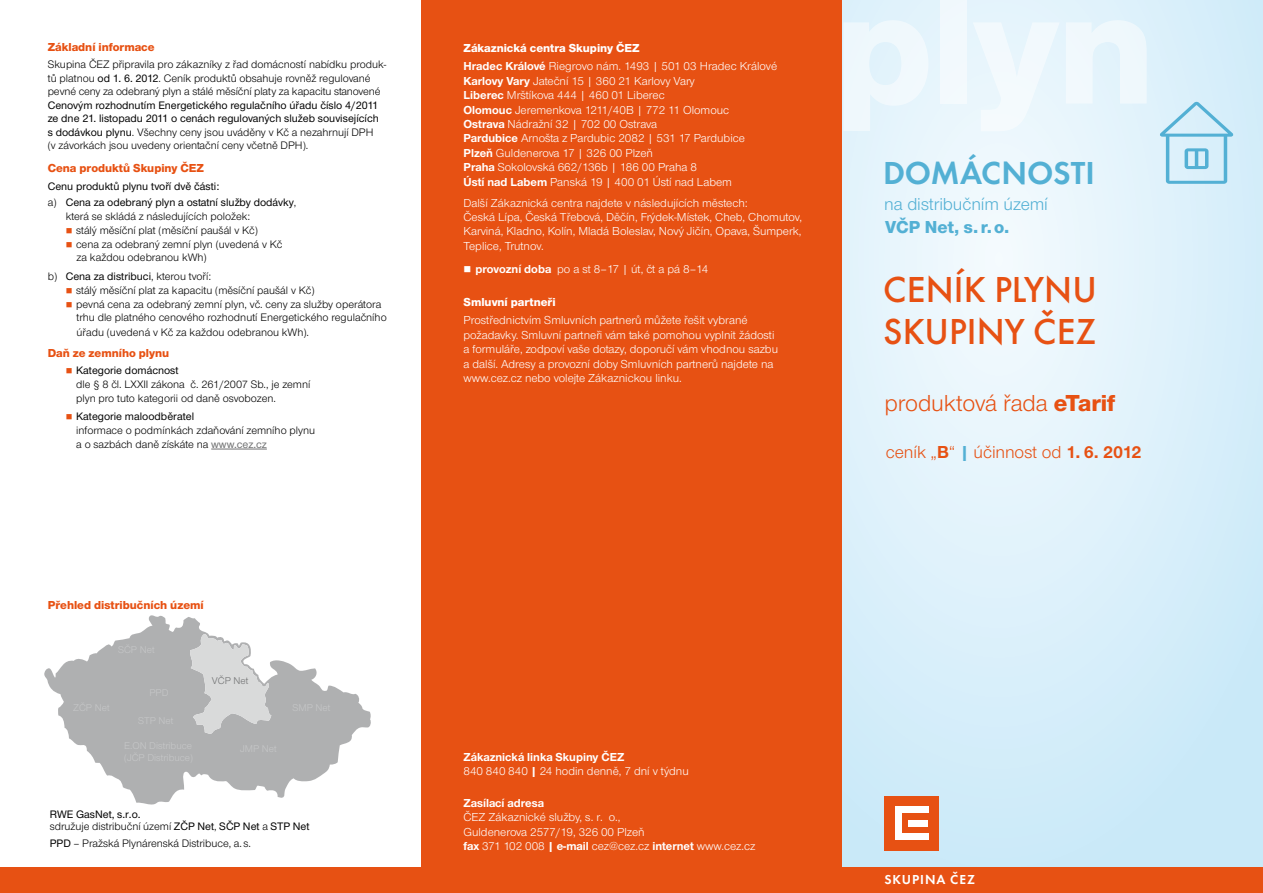
<style>
.page{position:relative;width:1263px;height:893px;background:#fff}
.page>*{position:absolute;margin:0;border:0;box-sizing:border-box;transform-origin:0 0}
.t1{font:500 37.5px/42px "Futura CEZOT";letter-spacing:.005em;color:#e75113}
.t2{font:600 33px "Futura CEZOT";letter-spacing:-.005em;color:#53b0d4}
.t3{font:24px "Nimbus CEZOT";letter-spacing:-.005em;color:#e75113}
.t4{font:18px "Nimbus CEZOT";color:#e75113}
.t5{font:18px "Nimbus CEZOT";letter-spacing:-.005em;color:#53b0d4}
.t6{font:800 18px "Nimbus CEZOT";letter-spacing:.005em;color:#53b0d4}
.t7{font:600 13.5px "Futura CEZOT";letter-spacing:.07em;color:#fff}
.t8{font:12px/14.4px "Nimbus CEZOT";color:#fff}
.t9{font:800 12px "Nimbus CEZOT";color:#e75113}
.t10{font:800 12px "Nimbus CEZOT";color:#fff}
.t11{font:700 12px "Nimbus CEZOT";color:#fff}
.t12{font:11.25px/14px "Nimbus CEZOT";color:#000}
.t13{font:500 11.25px/13.5px "Nimbus CEZOT";color:#000}
.t14{font:10.2px "Nimbus CEZOT";color:#707172}
.s1{font-weight:500}
.s2{font-weight:400}
.s3{color:#e75113}
.s4{font-weight:500;color:#707172}
.s5{font-weight:800}
.s6{font-weight:700}
.s7{font-weight:700;color:#53b0d4}
</style>
<div class="page">
<svg style="left:842px;top:0;width:421px;height:867px;background:#dcf0fa"></svg>
<svg style="left:1159px;top:102px;width:74px;height:82px;background:#bde2f2"></svg>
<div style="left:421px;top:0;width:421px;height:893px;background:#e75113"></div>
<hr style="left:211px;top:449px;width:56px;height:1px;background:#707172">
<svg style="left:44px;top:615px;width:327px;height:190px;fill:#afb0b1"></svg>
<svg style="left:189px;top:629px;width:82px;height:105px"></svg>
<div style="left:141px;top:674px;width:37px;height:41px;background:#afb0b1"></div>
<div style="left:0;top:867px;width:438px;height:26px;background:#e75113"></div>
<div style="left:842px;top:867px;width:421px;height:26px;background:#e75113"></div>
<div style="left:884px;top:796px;width:55px;height:54px;background:#e75113"></div>
<div style="left:895px;top:807px;width:33px;height:6px;background:#fff"></div>
<div style="left:908px;top:820px;width:20px;height:7px;background:#fff"></div>
<div style="left:895px;top:833px;width:33px;height:7px;background:#fff"></div>
<div style="left:895px;top:807px;width:6px;height:33px;background:#fff"></div>
<p class="t9" style="left:48px;top:40px;width:108px">Základní informace</p>
<p class="t12" style="left:48px;top:58px;width:340px;line-height:13.5px">Skupina ČEZ připravila pro zákazníky z řad domácností nabídku produk&shy;tů platnou <span class="s1">od 1. 6. 2012</span>. Ceník produktů obsahuje rovněž regulované pevné ceny za odebraný plyn a stálé měsíční platy za kapacitu stanovené</p>
<p class="t13" style="left:48px;top:98px;width:333px">Cenovým rozhodnutím Energetického regulačního úřadu číslo 4/2011 ze dne 21. listopadu 2011 o cenách regulovaných služeb souvisejících s dodávkou plynu<span class="s2">. Všechny ceny jsou uváděny v Kč a nezahrnují DPH (v závorkách jsou uvedeny orientační ceny včetně DPH).</span></p>
<p class="t9" style="left:48px;top:161px;width:158px">Cena produktů Skupiny ČEZ</p>
<p class="t13" style="left:48px;top:178px;width:250px;line-height:15.6px">Cenu produktů plynu tvoří dvě části:<br><span class="s2">a)</span> Cena za odebraný plyn a ostatní služby dodávky<span class="s2">,</span></p>
<p class="t12" style="left:66px;top:209px;width:186px">která se skládá z následujících položek:</p>
<p class="t12" style="left:66px;top:224px;width:194px"><span class="s3">■</span> stálý měsíční plat (měsíční paušál v Kč)</p>
<p class="t12" style="left:76px;top:237px;width:207px;line-height:13.5px;text-indent:-11px"><span class="s3">■</span> cena za odebraný zemní plyn (uvedená v Kč za každou odebranou kWh)</p>
<p class="t13" style="left:48px;top:269px;width:165px"><span class="s2">b)</span> Cena za distribuci<span class="s2">, kterou tvoří:</span></p>
<p class="t12" style="left:66px;top:284px;width:250px"><span class="s3">■</span> stálý měsíční plat za kapacitu (měsíční paušál v Kč)</p>
<p class="t12" style="left:76px;top:297px;width:312px;text-indent:-11px"><span class="s3">■</span> pevná cena za odebraný zemní plyn, vč. ceny za služby operátora trhu dle platného cenového rozhodnutí Energetického regulačního úřadu (uvedená v Kč za každou odebranou kWh).</p>
<p class="t9" style="left:48px;top:346px;width:123px">Daň ze zemního plynu</p>
<p class="t12" style="left:76px;top:364px;width:236px;text-indent:-10px"><span class="s3">■</span> <span class="s1">Kategorie domácnost<br></span>dle § 8 čl. LXXII zákona č. 261/2007 Sb., je zemní plyn pro tuto kategorii od daně osvobozen.</p>
<p class="t12" style="left:76px;top:409px;width:240px;text-indent:-10px"><span class="s3">■</span> <span class="s1">Kategorie maloodběratel<br></span>informace o podmínkách zdaňování zemního plynu a o sazbách daně získáte na <span class="s4">www.cez.cz</span></p>
<p class="t9" style="left:48px;top:598px;width:157px">Přehled distribučních území</p>
<p class="t14" style="left:212px;top:674px;width:38px">VČP Net</p>
<p class="t13" style="left:50px;top:808px;width:261px;line-height:12.6px">RWE GasNet, s.r.o.<br><span class="s2">sdružuje distribuční území</span> ZČP Net<span class="s2">,</span> SČP Net <span class="s2">a</span> STP Net</p>
<p class="t12" style="left:50px;top:837px;width:203px"><span class="s1">PPD</span> – Pražská Plynárenská Distribuce, a. s.</p>
<p class="t8" style="left:463px;top:39px;width:315px;line-height:18.6px"><span class="s5">Zákaznická centra Skupiny ČEZ<br></span><span class="s6">Hradec Králové</span> Riegrovo nám. 1493 | 501 03 Hradec Králové</p>
<p class="t8" style="left:463px;top:74px;width:283px"><span class="s6">Karlovy Vary</span> Jateční 15 | 360 21 Karlovy Vary<br><span class="s6">Liberec</span> Mrštíkova 444 | 460 01 Liberec<br><span class="s6">Olomouc</span> Jeremenkova 1211/40B | 772 11 Olomouc <span class="s6">Ostrava</span> Nádražní 32 | 702 00 Ostrava<br><span class="s6">Pardubice</span> Arnošta z Pardubic 2082 | 531 17 Pardubice <span class="s6">Plzeň</span> Guldenerova 17 | 326 00 Plzeň<br><span class="s6">Praha</span> Sokolovská 662/136b | 186 00 Praha 8<br><span class="s6">Ústí nad Labem</span> Panská 19 | 400 01 Ústí nad Labem</p>
<p class="t8" style="left:463px;top:196px;width:340px">Další Zákaznická centra najdete v následujících městech:<br>Česká Lípa, Česká Třebová, Děčín, Frýdek-Místek, Cheb, Chomutov, Karviná, Kladno, Kolín, Mladá Boleslav, Nový Jičín, Opava, Šumperk, Teplice, Trutnov.</p>
<p class="t8" style="left:463px;top:262px;width:246px">■ <span class="s6">provozní doba</span> po a st 8–17 | út, čt a pá 8–14</p>
<p class="t10" style="left:463px;top:295px;width:94px">Smluvní partneři</p>
<p class="t8" style="left:463px;top:313px;width:316px">Prostřednictvím Smluvních partnerů můžete řešit vybrané požadavky. Smluvní partneři vám také pomohou vyplnit žádosti a formuláře, zodpoví vaše dotazy, doporučí vám vhodnou sazbu a další. Adresy a provozní doby Smluvních partnerů najdete na www.cez.cz nebo volejte Zákaznickou linku.</p>
<p class="t8" style="left:463px;top:750px;width:227px"><span class="s6">Zákaznická linka Skupiny ČEZ<br></span>840 840 840 <span class="s6">|</span> 24 hodin denně, 7 dní v týdnu</p>
<p class="t11" style="left:463px;top:796px;width:82px">Zasílací adresa</p>
<p class="t8" style="left:463px;top:810px;width:293px">ČEZ Zákaznické služby, s. r. o.,<br>Guldenerova 2577/19, 326 00 Plzeň<br><span class="s6">fax</span> 371 102 008 <span class="s6">| e-mail</span> cez@cez.cz <span class="s6">internet</span> www.cez.cz</p>
<h2 class="t2" style="left:883px;top:153px;width:213px">DOMÁCNOSTI</h2>
<h3 class="t5" style="left:884px;top:194px;width:165px">na distribučním území</h3>
<h3 class="t6" style="left:885px;top:217px;width:126px">VČP Net, s.r.o.</h3>
<h1 class="t1" style="left:883px;top:269px;width:215px">CENÍK PLYNU<br>SKUPINY ČEZ</h1>
<h3 class="t3" style="left:884px;top:390px;width:232px">produktová řada <span class="s5">eTarif</span></h3>
<h3 class="t4" style="left:886px;top:442px;width:257px">ceník „<span class="s6">B</span>“ <span class="s7">|</span> účinnost od <span class="s6">1. 6. 2012</span></h3>
<p class="t7" style="left:884px;top:872px;width:92px">SKUPINA ČEZ</p>
</div>
